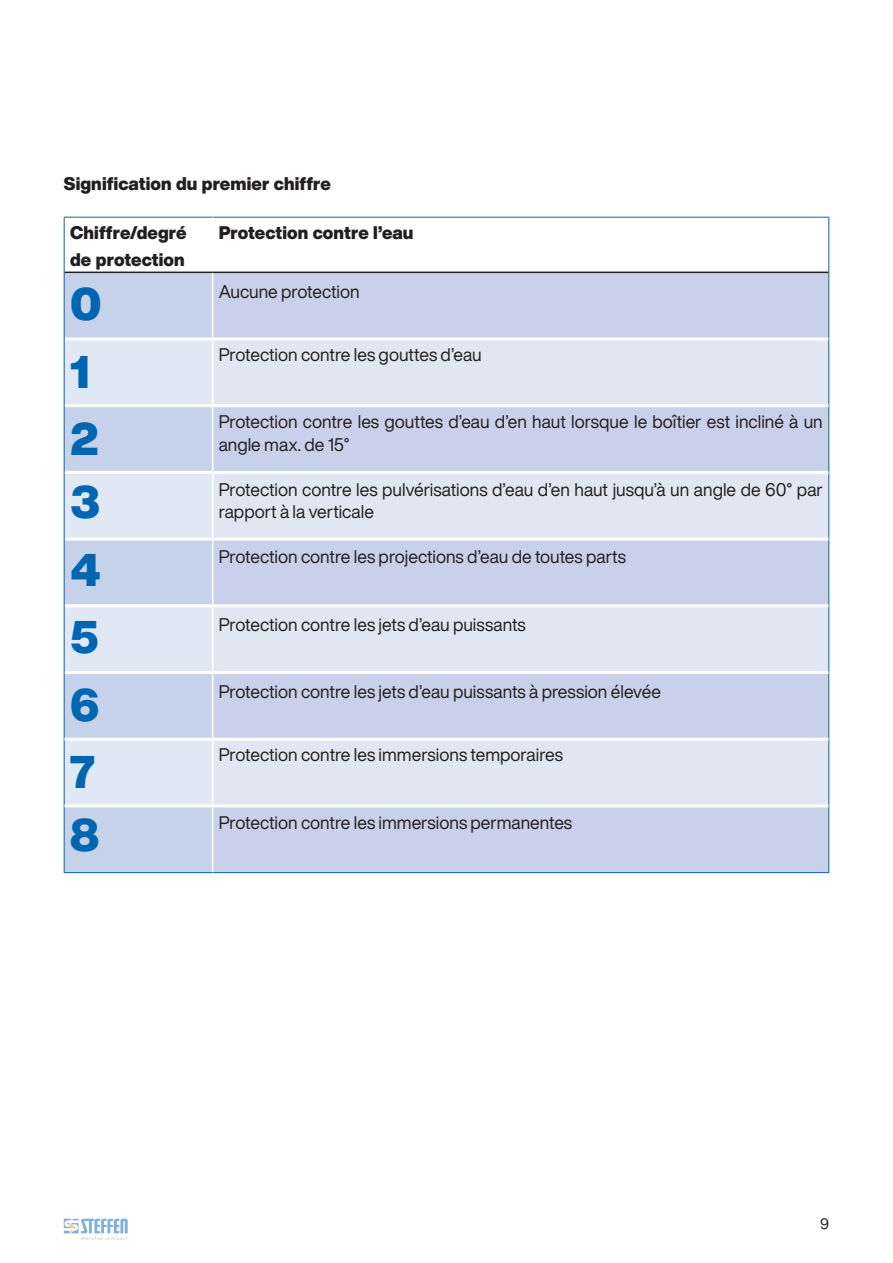
<style>
.page{position:relative;width:893px;height:1263px;background:#fff}
.page>*{position:absolute;margin:0;border:0;box-sizing:border-box;transform-origin:0 0}
.t1{font:900 45px "Helvetica Now Display";color:#0166b2}
.t2{font:18px/22.5px "Helvetica Now Display";color:#231f20}
.t3{font:900 18px/27px "Helvetica Now Display";letter-spacing:.005em;color:#231f20}
.t4{font:15px "Helvetica Now Display";color:#231f20}
</style>
<div class="page">
<svg style="left:64px;top:1219px;width:64px;height:21px"></svg>
<div style="left:65px;top:273px;width:147px;height:599px;background:#c6d2ea"></div>
<div style="left:213px;top:273px;width:615px;height:599px;background:#c9d0e9"></div>
<svg style="left:65px;top:340px;width:147px;height:464px;background:#d5def0"></svg>
<svg style="left:213px;top:340px;width:615px;height:464px;background:#d6dcee"></svg>
<hr style="left:64px;top:217px;width:149px;height:1px;background:#0a60ae">
<hr style="left:64px;top:218px;width:1px;height:54px;background:#0a60ae">
<hr style="left:213px;top:217px;width:616px;height:1px;background:#0a60ae">
<hr style="left:828px;top:218px;width:1px;height:54px;background:#0a60ae">
<hr style="left:828px;top:272px;width:1px;height:67px;background:#0a60ae">
<hr style="left:828px;top:339px;width:1px;height:67px;background:#0a60ae">
<hr style="left:828px;top:406px;width:1px;height:66px;background:#0a60ae">
<hr style="left:828px;top:472px;width:1px;height:67px;background:#0a60ae">
<hr style="left:828px;top:539px;width:1px;height:67px;background:#0a60ae">
<hr style="left:828px;top:606px;width:1px;height:66px;background:#0a60ae">
<hr style="left:828px;top:672px;width:1px;height:67px;background:#0a60ae">
<hr style="left:828px;top:739px;width:1px;height:67px;background:#0a60ae">
<hr style="left:828px;top:806px;width:1px;height:66px;background:#0a60ae">
<hr style="left:213px;top:872px;width:616px;height:1px;background:#0a60ae">
<hr style="left:65px;top:272px;width:148px;height:1px;background:#231f20">
<hr style="left:213px;top:272px;width:615px;height:1px;background:#231f20">
<hr style="left:65px;top:337px;width:148px;height:3px;background:#fff">
<hr style="left:213px;top:337px;width:615px;height:3px;background:#fff">
<hr style="left:65px;top:404px;width:148px;height:3px;background:#fff">
<hr style="left:213px;top:404px;width:615px;height:3px;background:#fff">
<hr style="left:65px;top:471px;width:148px;height:3px;background:#fff">
<hr style="left:213px;top:471px;width:615px;height:3px;background:#fff">
<hr style="left:65px;top:538px;width:148px;height:3px;background:#fff">
<hr style="left:213px;top:538px;width:615px;height:3px;background:#fff">
<hr style="left:65px;top:604px;width:148px;height:3px;background:#fff">
<hr style="left:213px;top:604px;width:615px;height:3px;background:#fff">
<hr style="left:65px;top:671px;width:148px;height:3px;background:#fff">
<hr style="left:213px;top:671px;width:615px;height:3px;background:#fff">
<hr style="left:213px;top:738px;width:615px;height:3px;background:#fff">
<hr style="left:213px;top:804px;width:615px;height:3px;background:#fff">
<hr style="left:64px;top:272px;width:1px;height:67px;background:#0a60ae">
<hr style="left:64px;top:339px;width:1px;height:67px;background:#0a60ae">
<hr style="left:64px;top:406px;width:1px;height:66px;background:#0a60ae">
<hr style="left:64px;top:472px;width:1px;height:67px;background:#0a60ae">
<hr style="left:64px;top:539px;width:1px;height:67px;background:#0a60ae">
<hr style="left:64px;top:606px;width:1px;height:66px;background:#0a60ae">
<hr style="left:64px;top:672px;width:1px;height:67px;background:#0a60ae">
<hr style="left:64px;top:739px;width:1px;height:67px;background:#0a60ae">
<hr style="left:64px;top:806px;width:1px;height:66px;background:#0a60ae">
<hr style="left:64px;top:872px;width:149px;height:1px;background:#0a60ae">
<hr style="left:65px;top:738px;width:148px;height:3px;background:#fff">
<hr style="left:65px;top:804px;width:148px;height:3px;background:#fff">
<p class="t3" style="left:64px;top:170px;width:269px">Signification du premier chiffre</p>
<p class="t3" style="left:70px;top:219px;width:118px">Chiffre/degré de protection</p>
<p class="t3" style="left:219px;top:219px;width:196px">Protection contre l’eau</p>
<h1 class="t1" style="left:70px;top:273px;width:33px">0</h1>
<p class="t2" style="left:219px;top:280px;width:143px">Aucune protection</p>
<h1 class="t1" style="left:70px;top:341px;width:21px">1</h1>
<p class="t2" style="left:219px;top:343px;width:265px">Protection contre les gouttes d’eau</p>
<h1 class="t1" style="left:70px;top:408px;width:30px">2</h1>
<p class="t2" style="left:219px;top:411px;width:606px">Protection contre les gouttes d’eau d’en haut lorsque le boîtier est incliné à un angle max. de 15°</p>
<h1 class="t1" style="left:70px;top:471px;width:31px">3</h1>
<p class="t2" style="left:219px;top:478px;width:606px">Protection contre les pulvérisations d’eau d’en haut jusqu’à un angle de 60° par rapport à la verticale</p>
<h1 class="t1" style="left:70px;top:539px;width:33px">4</h1>
<p class="t2" style="left:219px;top:546px;width:409px">Protection contre les projections d’eau de toutes parts</p>
<h1 class="t1" style="left:70px;top:606px;width:30px">5</h1>
<p class="t2" style="left:219px;top:613px;width:309px">Protection contre les jets d’eau puissants</p>
<h1 class="t1" style="left:70px;top:674px;width:31px">6</h1>
<p class="t2" style="left:219px;top:681px;width:444px">Protection contre les jets d’eau puissants à pression élevée</p>
<h1 class="t1" style="left:70px;top:741px;width:26px">7</h1>
<p class="t2" style="left:219px;top:744px;width:346px">Protection contre les immersions temporaires</p>
<h1 class="t1" style="left:70px;top:804px;width:30px">8</h1>
<p class="t2" style="left:219px;top:811px;width:355px">Protection contre les immersions permanentes</p>
<p class="t4" style="left:820px;top:1214px;width:11px">9</p>
</div>
